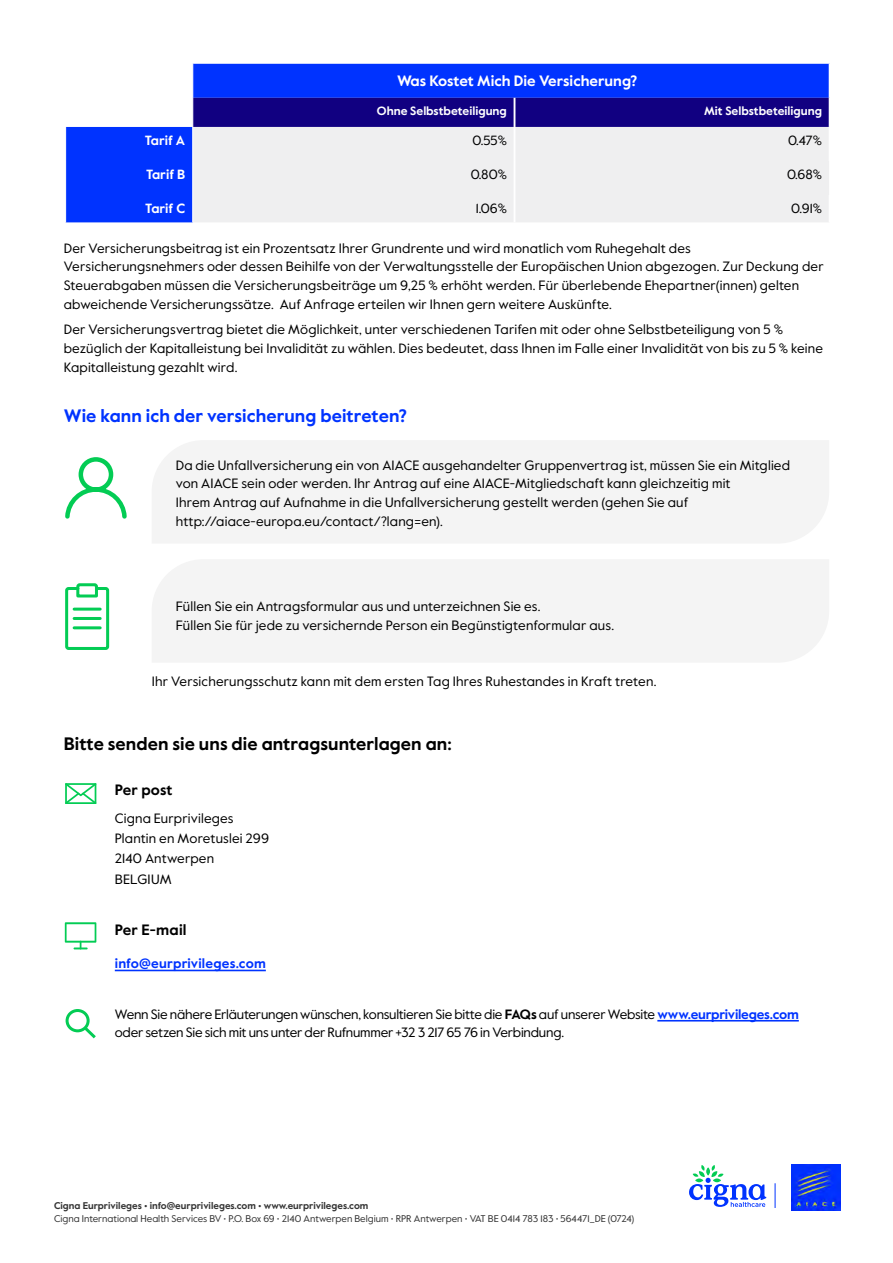
<style>
.page{position:relative;width:893px;height:1263px;background:#fff}
.page>*{position:absolute;margin:0;border:0;box-sizing:border-box;transform-origin:0 0}
.t1{font:700 18px "Value Sans Pro";letter-spacing:.005em;color:#000}
.t2{font:700 18px "Value Sans Pro";letter-spacing:.005em;color:#03f}
.t3{font:700 15px "Value Sans Pro";color:#fff}
.t4{font:700 15px "Value Sans Pro";letter-spacing:.01em;color:#000}
.t5{font:13.5px/18.8px "Value Sans Pro";letter-spacing:.01em;color:#000}
.t6{font:13.5px/18.8px "Value Sans Pro";letter-spacing:-.02em;color:#000}
.t7{font:700 13.5px "Value Sans Pro";letter-spacing:.015em;color:#03f}
.t8{font:13.35px "Value Sans Pro";color:#000}
.t9{font:700 13.35px "Value Sans Pro";color:#fff}
.t10{font:700 12px "Value Sans Pro";color:#fff}
.t11{font:9.75px "Value Sans Pro";color:#333}
.t12{font:700 9.75px "Value Sans Pro";color:#333}
.s1{font-weight:700}
.s2{font-weight:700;color:#03f}
</style>
<div class="page">
<svg style="left:775px;top:1183px;width:1px;height:25px"></svg>
<svg style="left:689px;top:1165px;width:77px;height:42px"></svg>
<img style="left:791px;top:1165px;width:49px;height:45px">
<div style="left:152px;top:560px;width:677px;height:102px;background:#f4f4f4"></div>
<div style="left:152px;top:441px;width:677px;height:102px;background:#f4f4f4"></div>
<div style="left:66px;top:127px;width:126px;height:95px;background:#03f"></div>
<div style="left:193px;top:127px;width:636px;height:95px;background:#efeff0"></div>
<svg style="left:192px;top:64px;width:637px;height:63px;background:#091cc4"></svg>
<hr style="left:514px;top:127px;width:1px;height:34px;background:#fff">
<svg style="left:65px;top:195px;width:1px;height:27px"></svg>
<svg style="left:192px;top:195px;width:1px;height:27px"></svg>
<svg style="left:514px;top:195px;width:1px;height:27px"></svg>
<hr style="left:514px;top:161px;width:1px;height:34px;background:#fff">
<hr style="left:192px;top:64px;width:1px;height:34px;background:#fff">
<hr style="left:115px;top:970px;width:151px;height:1px;background:#03f">
<hr style="left:657px;top:1020px;width:142px;height:1px;background:#03f">
<svg style="left:65px;top:457px;width:62px;height:62px"></svg>
<svg style="left:65px;top:583px;width:45px;height:67px"></svg>
<svg style="left:65px;top:783px;width:31px;height:21px"></svg>
<svg style="left:65px;top:922px;width:31px;height:27px"></svg>
<svg style="left:65px;top:1009px;width:31px;height:30px"></svg>
<p class="t3" style="left:397px;top:72px;width:242px">Was Kostet Mich Die Versicherung?</p>
<p class="t10" style="left:377px;top:103px;width:131px">Ohne Selbstbeteiligung</p>
<p class="t10" style="left:704px;top:103px;width:119px">Mit Selbstbeteiligung</p>
<p class="t9" style="left:145px;top:132px;width:42px">Tarif A</p>
<p class="t8" style="left:473px;top:132px;width:36px">0.55%</p>
<p class="t8" style="left:788px;top:132px;width:36px">0.47%</p>
<p class="t9" style="left:146px;top:166px;width:41px">Tarif B</p>
<p class="t8" style="left:471px;top:166px;width:38px">0.80%</p>
<p class="t8" style="left:787px;top:166px;width:37px">0.68%</p>
<p class="t9" style="left:145px;top:200px;width:41px">Tarif C</p>
<p class="t8" style="left:476px;top:200px;width:33px">1.06%</p>
<p class="t8" style="left:791px;top:200px;width:32px">0.91%</p>
<p class="t5" style="left:64px;top:239px;width:761px">Der Versicherungsbeitrag ist ein Prozentsatz Ihrer Grundrente und wird monatlich vom Ruhegehalt des Versicherungsnehmers oder dessen Beihilfe von der Verwaltungsstelle der Europäischen Union abgezogen. Zur Deckung der Steuerabgaben müssen die Versicherungsbeiträge um 9,25 % erhöht werden. Für überlebende Ehepartner(innen) gelten abweichende Versicherungssätze. Auf Anfrage erteilen wir Ihnen gern weitere Auskünfte.</p>
<p class="t5" style="left:64px;top:320px;width:761px">Der Versicherungsvertrag bietet die Möglichkeit, unter verschiedenen Tarifen mit oder ohne Selbstbeteiligung von 5 % bezüglich der Kapitalleistung bei Invalidität zu wählen. Dies bedeutet, dass Ihnen im Falle einer Invalidität von bis zu 5 % keine<br>Kapitalleistung gezahlt wird.</p>
<h1 class="t2" style="left:64px;top:405px;width:345px">Wie kann ich der versicherung beitreten?</h1>
<p class="t5" style="left:176px;top:456px;width:616px">Da die Unfallversicherung ein von AIACE ausgehandelter Gruppenvertrag ist, müssen Sie ein Mitglied von AIACE sein oder werden. Ihr Antrag auf eine AIACE-Mitgliedschaft kann gleichzeitig mit<br>Ihrem Antrag auf Aufnahme in die Unfallversicherung gestellt werden (gehen Sie auf http://aiace-europa.eu/contact/?lang=en).</p>
<p class="t5" style="left:176px;top:597px;width:440px">Füllen Sie ein Antragsformular aus und unterzeichnen Sie es.<br>Füllen Sie für jede zu versichernde Person ein Begünstigtenformular aus.</p>
<p class="t5" style="left:152px;top:672px;width:506px">Ihr Versicherungsschutz kann mit dem ersten Tag Ihres Ruhestandes in Kraft treten.</p>
<h1 class="t1" style="left:64px;top:732px;width:389px">Bitte senden sie uns die antragsunterlagen an:</h1>
<p class="t4" style="left:115px;top:780px;width:59px">Per post</p>
<p class="t5" style="left:115px;top:809px;width:156px;line-height:20.1px">Cigna Eurprivileges<br>Plantin en Moretuslei 299<br>2140 Antwerpen<br>BELGIUM</p>
<p class="t4" style="left:115px;top:920px;width:73px">Per E-mail</p>
<p class="t7" style="left:115px;top:955px;width:153px">info@eurprivileges.com</p>
<p class="t6" style="left:115px;top:1005px;width:685px">Wenn Sie nähere Erläuterungen wünschen, konsultieren Sie bitte die <span class="s1">FAQs</span> auf unserer Website <span class="s2">www.eurprivileges.com </span>oder setzen Sie sich mit uns unter der Rufnummer +32 3 217 65 76 in Verbindung.</p>
<p class="t12" style="left:54px;top:1199px;width:316px">Cigna Eurprivileges • info@eurprivileges.com • www.eurprivileges.com</p>
<p class="t11" style="left:54px;top:1213px;width:582px">Cigna International Health Services BV • P.O. Box 69 • 2140 Antwerpen Belgium • RPR Antwerpen • VAT BE 0414 783 183 • 564471_DE (0724)</p>
</div>
